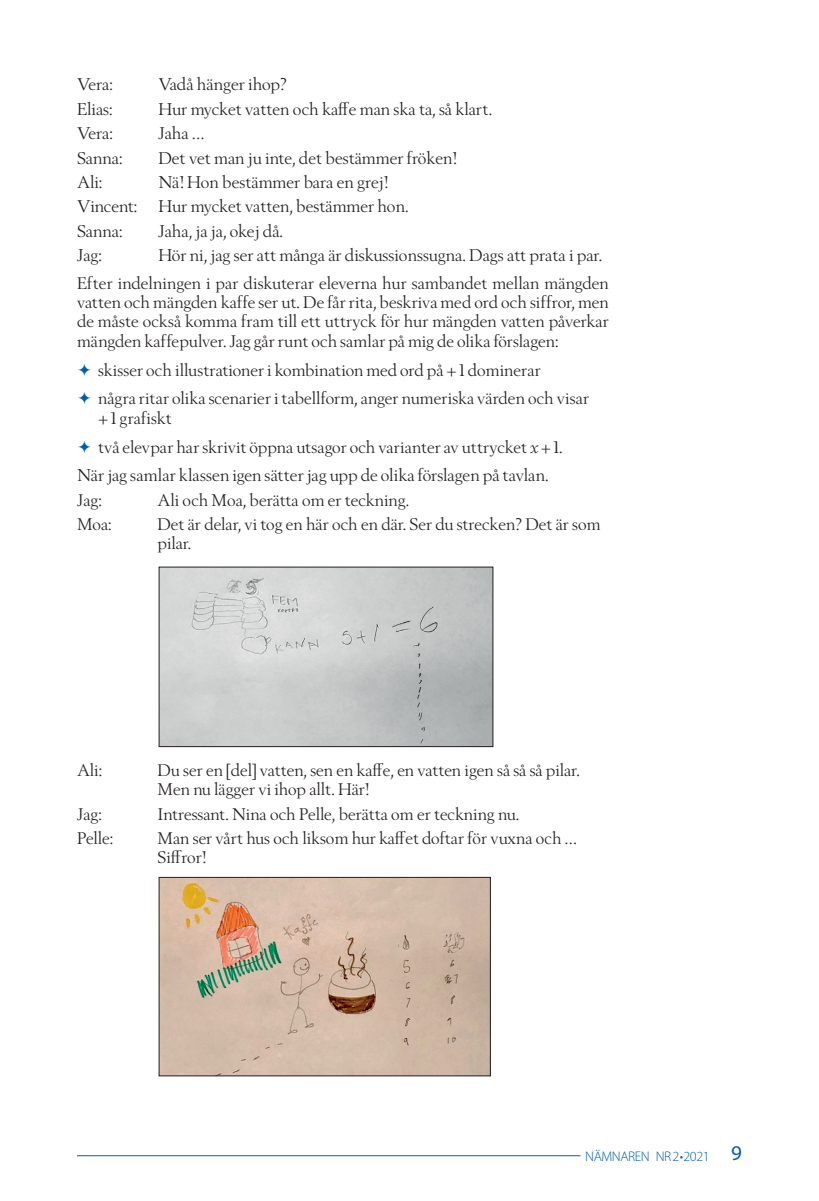
<style>
.page{position:relative;width:819px;height:1201px;background:#fff}
.page>*{position:absolute;margin:0;border:0;box-sizing:border-box;transform-origin:0 0}
.t1{font:16.8px "Berling Nova Display Pro";color:#231f20}
.t2{font:16.62px/19.2px "Berling Nova Display Pro";color:#231f20}
.t3{font:300 14px "Myriad Pro";letter-spacing:-.03em;color:#015dad}
.s1{font-style:italic}
.s2{font-weight:400;font-size:21px}
</style>
<div class="page">
<hr style="left:77px;top:1155px;width:503px;height:1px;background:#015dad">
<img style="left:161px;top:569px;width:330px;height:176px">
<div style="left:159px;top:567px;width:334px;height:180px;border:1px solid #231f20"></div>
<img style="left:161px;top:879px;width:327px;height:195px">
<div style="left:159px;top:877px;width:331px;height:199px;border:1px solid #231f20"></div>
<p class="t1" style="left:77px;top:74px;width:37px">Vera:</p>
<p class="t1" style="left:158px;top:74px;width:130px">Vadå hänger ihop?</p>
<p class="t1" style="left:77px;top:99px;width:37px">Elias:</p>
<p class="t1" style="left:158px;top:99px;width:335px">Hur mycket vatten och kaffe man ska ta, så klart.</p>
<p class="t1" style="left:77px;top:123px;width:37px">Vera:</p>
<p class="t1" style="left:158px;top:123px;width:47px">Jaha …</p>
<p class="t1" style="left:77px;top:147px;width:47px">Sanna:</p>
<p class="t1" style="left:158px;top:147px;width:300px">Det vet man ju inte, det bestämmer fröken!</p>
<p class="t1" style="left:77px;top:172px;width:27px">Ali:</p>
<p class="t1" style="left:158px;top:172px;width:231px">Nä! Hon bestämmer bara en grej!</p>
<p class="t1" style="left:77px;top:196px;width:62px">Vincent:</p>
<p class="t1" style="left:158px;top:196px;width:252px">Hur mycket vatten, bestämmer hon.</p>
<p class="t1" style="left:77px;top:221px;width:47px">Sanna:</p>
<p class="t1" style="left:158px;top:221px;width:126px">Jaha, ja ja, okej då.</p>
<p class="t1" style="left:77px;top:245px;width:26px">Jag:</p>
<p class="t1" style="left:158px;top:245px;width:445px">Hör ni, jag ser att många är diskussionssugna. Dags att prata i par.</p>
<p class="t2" style="left:77px;top:273px;width:533px;text-align:justify">Efter indelningen i par diskuterar eleverna hur sambandet mellan mängden vatten och mängden kaffe ser ut. De får rita, beskriva med ord och siffror, men de måste också komma fram till ett uttryck för hur mängden vatten påverkar mängden kaffepulver. Jag går runt och samlar på mig de olika förslagen:</p>
<p class="t2" style="left:98px;top:355px;width:492px;line-height:28.9px">skisser och illustrationer i kombination med ord på +1 dominerar<br>några ritar olika scenarier i tabellform, anger numeriska värden och visar</p>
<p class="t2" style="left:98px;top:403px;width:466px;line-height:28.9px">+1 grafiskt<br>två elevpar har skrivit öppna utsagor och varianter av uttrycket <span class="s1">x</span>+1.</p>
<p class="t1" style="left:77px;top:465px;width:473px">När jag samlar klassen igen sätter jag upp de olika förslagen på tavlan.</p>
<p class="t2" style="left:77px;top:490px;width:26px">Jag:</p>
<p class="t2" style="left:157px;top:490px;width:253px">Ali och Moa, berätta om er teckning.</p>
<p class="t2" style="left:77px;top:514px;width:36px">Moa:</p>
<p class="t2" style="left:157px;top:514px;width:444px">Det är delar, vi tog en här och en där. Ser du strecken? Det är som pilar.</p>
<p class="t2" style="left:77px;top:760px;width:27px">Ali:</p>
<p class="t2" style="left:157px;top:760px;width:423px">Du ser en [del] vatten, sen en kaffe, en vatten igen så så så pilar.<br>Men nu lägger vi ihop allt. Här!</p>
<p class="t2" style="left:77px;top:804px;width:26px">Jag:</p>
<p class="t2" style="left:157px;top:804px;width:363px">Intressant. Nina och Pelle, berätta om er teckning nu.</p>
<p class="t2" style="left:77px;top:828px;width:38px">Pelle:</p>
<p class="t2" style="left:157px;top:828px;width:421px">Man ser vårt hus och liksom hur kaffet doftar för vuxna och …<br>Siffror!</p>
<p class="t3" style="left:585px;top:1148px;width:158px">NÄMNAREN NR2•2021 <span class="s2">9</span></p>
</div>
